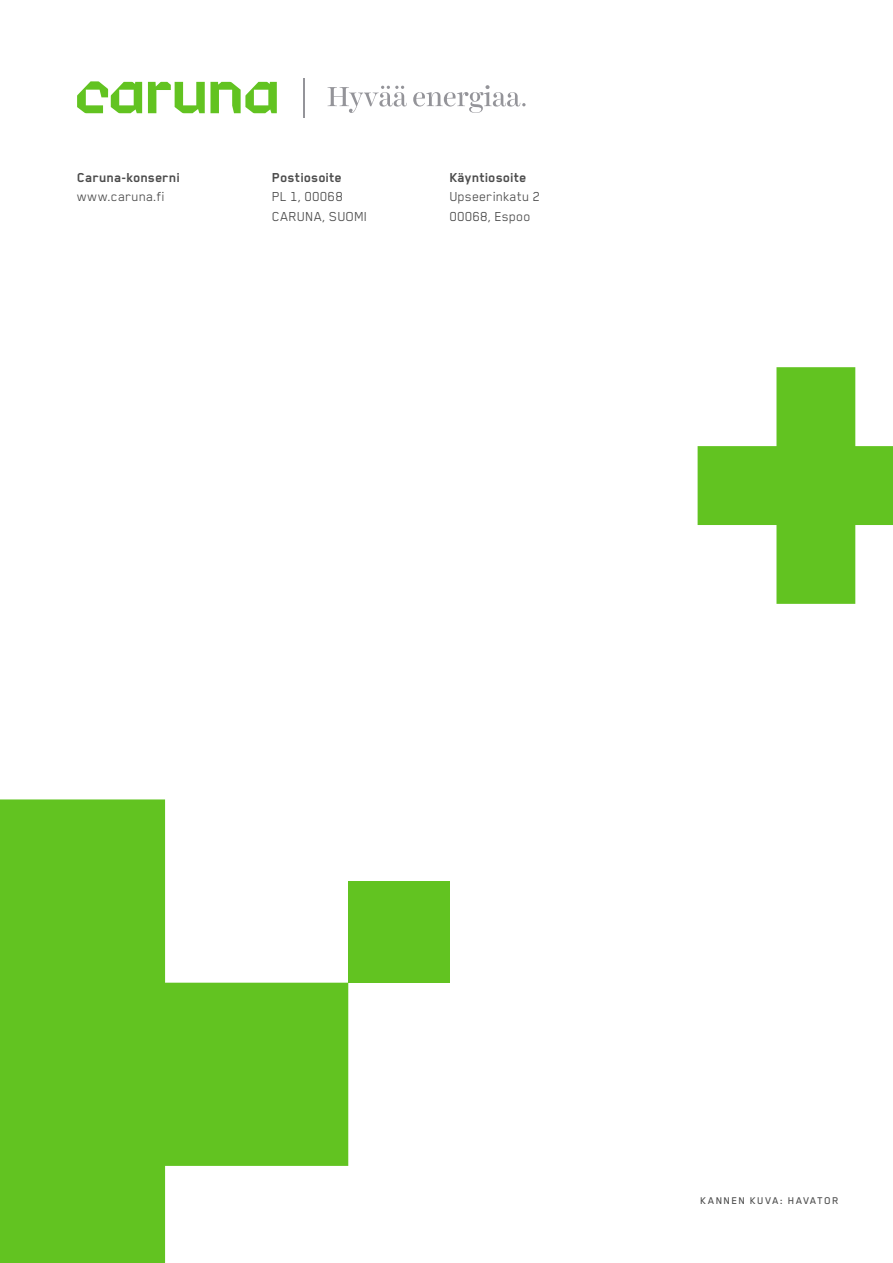
<style>
.page{position:relative;width:893px;height:1263px;background:#fff}
.page>*{position:absolute;margin:0;border:0;box-sizing:border-box;transform-origin:0 0}
.Caruna_takakansi_fi{font:15px/19.5px "Blender Pro";letter-spacing:.01em;color:#4c4c4c}
.Caruna_takakansi_fi-2{font:700 15px "Blender Pro";letter-spacing:.01em;color:#4c4c4c}
.Caruna_julkaisun_nim{font:500 11.25px "Blender Pro";letter-spacing:.12em;color:#4c4c4c}
</style>
<div class="page">
<svg style="left:0;top:799px;width:348px;height:464px;fill:#62c321"></svg>
<svg style="left:698px;top:367px;width:195px;height:237px;fill:#62c321"></svg>
<div style="left:348px;top:881px;width:102px;height:102px;background:#62c321"></div>
<svg style="left:77px;top:81px;width:200px;height:32px"></svg>
<hr style="left:303px;top:78px;width:1px;height:39px;background:#949499">
<svg style="left:327px;top:85px;width:199px;height:28px"></svg>
<p class="Caruna_takakansi_fi-2" style="left:77px;top:169px;width:104px">Caruna-konserni</p>
<p class="Caruna_takakansi_fi" style="left:77px;top:187px;width:90px">www.caruna.fi</p>
<p class="Caruna_takakansi_fi-2" style="left:272px;top:169px;width:71px">Postiosoite</p>
<p class="Caruna_takakansi_fi" style="left:272px;top:187px;width:97px">PL 1, 00068<br>CARUNA, SUOMI</p>
<p class="Caruna_takakansi_fi-2" style="left:450px;top:169px;width:79px">Käyntiosoite</p>
<p class="Caruna_takakansi_fi" style="left:450px;top:187px;width:92px">Upseerinkatu 2</p>
<p class="Caruna_takakansi_fi" style="left:450px;top:206px;width:83px">00068, Espoo</p>
<h1 class="Caruna_julkaisun_nim" style="left:700px;top:1194px;width:140px">KANNEN KUVA: HAVATOR</h1>
</div>
